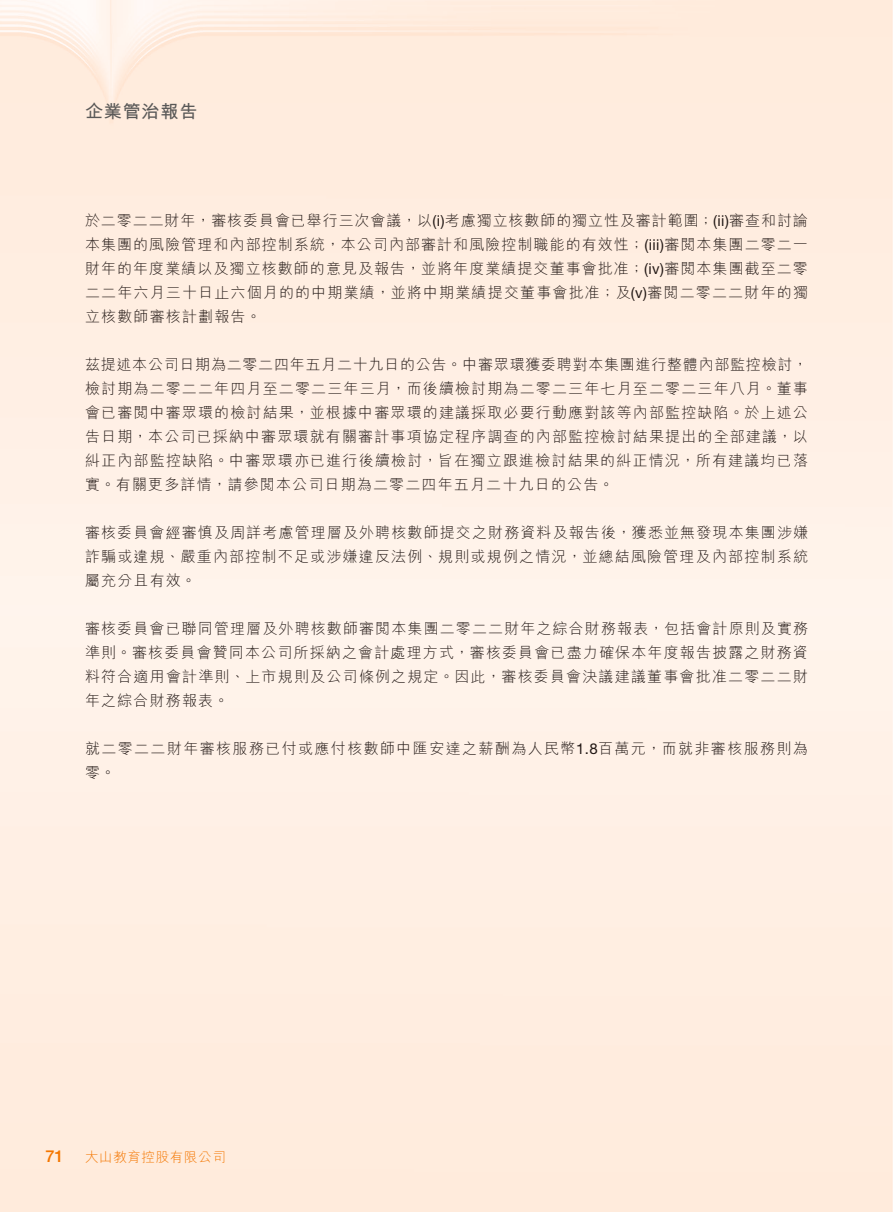
<style>
.page{position:relative;width:893px;height:1212px;background:#fff}
.page>*{position:absolute;margin:0;border:0;box-sizing:border-box;transform-origin:0 0}
.t1{font:700 18px "M Hei HK";letter-spacing:.05em;color:#595857}
.t2{font:500 16.5px "Helvetica Neue LT Std";color:#f47600}
.t3{font:300 15px/24px "M Hei HK";letter-spacing:.08em;color:#231916;text-align:justify}
.t4{font:300 13.5px "M Hei HK";letter-spacing:.05em;color:#f47600}
.s1{font-family:"Helvetica Neue LT Std";font-weight:400}
</style>
<div class="page">
<p class="t1" style="left:85px;top:98px;width:114px">企業管治報告</p>
<p class="t3" style="left:85px;top:208px;width:724px">於二零二二財年，審核委員會已舉行三次會議，以 <span class="s1">)i(</span> 考慮獨立核數師的獨立性及審計範圍；<span class="s1">( )i i</span> 審查和討論本集團的風險管理和內部控制系統，本公司內部審計和風險控制職能的有效性；<span class="s1">(iii)</span>審閱本集團二零二一財年的年度業績以及獨立核數師的意見及報告，並將年度業績提交董事會批准；<span class="s1">(iv)</span>審閱本集團截至二零二二年六月三十日止六個月的的中期業績，並將中期業績提交董事會批准；及 <span class="s1">)v(</span> 審閱二零二二財年的獨立核數師審核計劃報告。</p>
<p class="t3" style="left:85px;top:352px;width:724px">茲提述本公司日期為二零二四年五月二十九日的公告。中審眾環獲委聘對本集團進行整體內部監控檢討，檢討期為二零二二年四月至二零二三年三月，而後續檢討期為二零二三年七月至二零二三年八月。董事會已審閱中審眾環的檢討結果，並根據中審眾環的建議採取必要行動應對該等內部監控缺陷。於上述公告日期，本公司已採納中審眾環就有關審計事項協定程序調查的內部監控檢討結果提出的全部建議，以糾正內部監控缺陷。中審眾環亦已進行後續檢討，旨在獨立跟進檢討結果的糾正情況，所有建議均已落實。有關更多詳情，請參閱本公司日期為二零二四年五月二十九日的公告。</p>
<p class="t3" style="left:85px;top:520px;width:725px">審核委員會經審慎及周詳考慮管理層及外聘核數師提交之財務資料及報告後，獲悉並無發現本集團涉嫌詐騙或違規、嚴重內部控制不足或涉嫌違反法例、規則或規例之情況，並總結風險管理及內部控制系統屬充分且有效。</p>
<p class="t3" style="left:85px;top:616px;width:725px">審核委員會已聯同管理層及外聘核數師審閱本集團二零二二財年之綜合財務報表，包括會計原則及實務準則。審核委員會贊同本公司所採納之會計處理方式，審核委員會已盡力確保本年度報告披露之財務資料符合適用會計準則、上市規則及公司條例之規定。因此，審核委員會決議建議董事會批准二零二二財年之綜合財務報表。</p>
<p class="t3" style="left:85px;top:736px;width:724px">就二零二二財年審核服務已付或應付核數師中匯安達之薪酬為人民幣<span class="s1">1.8</span>百萬元，而就非審核服務則為零。</p>
<p class="t2" style="left:45px;top:1146px;width:20px">71</p>
<p class="t4" style="left:85px;top:1150px;width:142px">大山教育控股有限公司</p>
</div>
